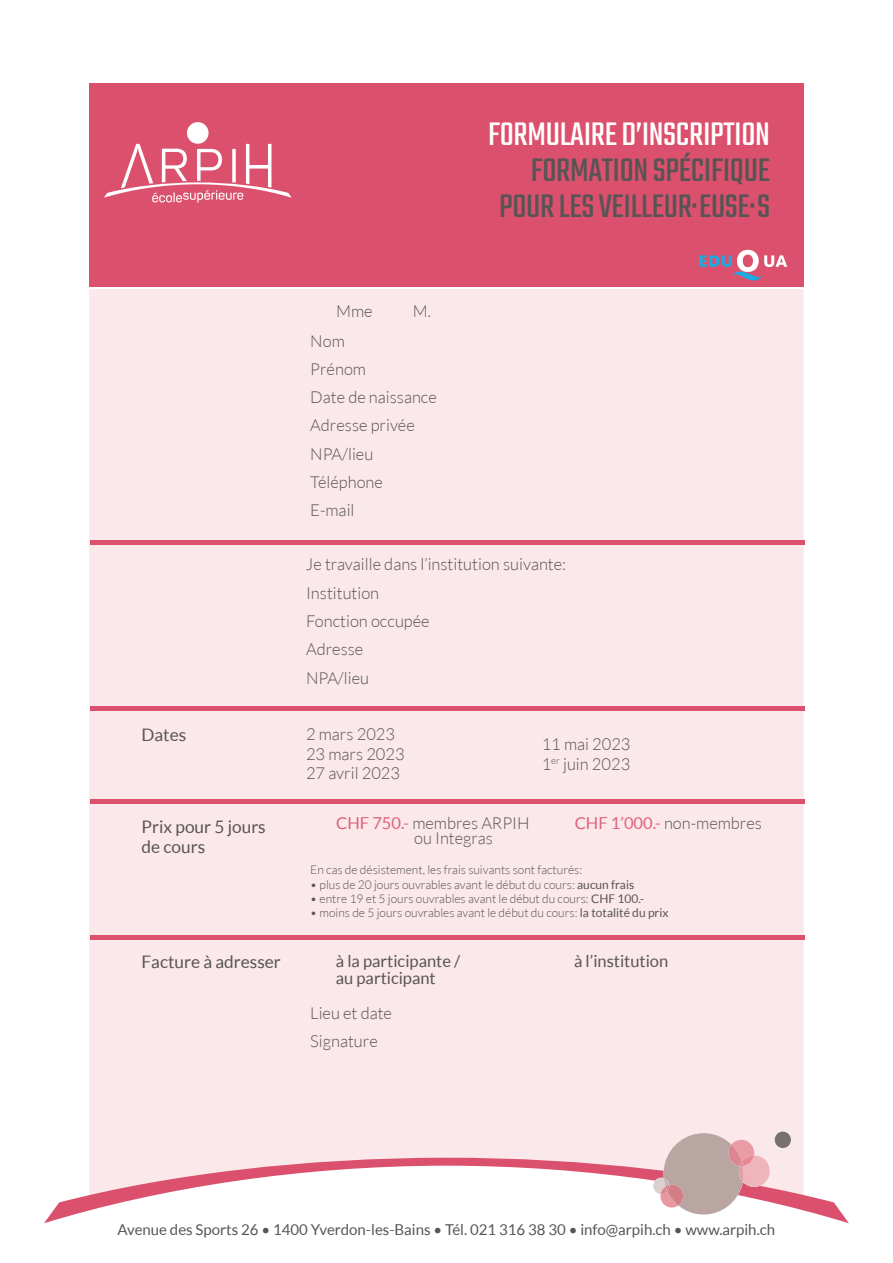
<style>
.page{position:relative;width:893px;height:1263px;background:#fff}
.page>*{position:absolute;margin:0;border:0;box-sizing:border-box;transform-origin:0 0}
.t1{font:36px "Teko";letter-spacing:-.01em;color:#585456}
.t2{font:36px "Teko";letter-spacing:-.01em;color:#fff}
.t3{font:17.25px/20.7px "Lato";color:#585456}
.t4{font:300 16.5px "Lato";color:#585456}
.t5{font:16.5px/16.5px "Lato";color:#585456}
.t6{font:15px "Lato";color:#585456}
.t7{font:300 12px "Lato";color:#585456}
.s1{font-weight:400;color:#df617a}
.s2{font-weight:400}
</style>
<div class="page">
<div style="left:89px;top:289px;width:715px;height:869px;background:#fae8ea"></div>
<svg style="left:44px;top:1158px;width:805px;height:65px"></svg>
<svg style="left:652px;top:1128px;width:140px;height:91px"></svg>
<hr style="left:90px;top:706px;width:714px;height:4px;background:#db516d">
<div style="left:90px;top:799px;width:714px;height:5px;background:#db516d"></div>
<div style="left:90px;top:935px;width:714px;height:5px;background:#db516d"></div>
<hr style="left:90px;top:540px;width:714px;height:4px;background:#db516d">
<div style="left:89px;top:83px;width:715px;height:203px;background:#db516d"></div>
<div style="left:187px;top:122px;width:22px;height:22px;background:#fff;border-radius:50%"></div>
<svg style="left:104px;top:144px;width:187px;height:59px"></svg>
<svg style="left:699px;top:250px;width:88px;height:30px"></svg>
<p class="t4" style="left:336px;top:302px;width:38px">Mme</p>
<p class="t4" style="left:413px;top:302px;width:20px">M.</p>
<p class="t4" style="left:310px;top:332px;width:36px">Nom</p>
<p class="t4" style="left:310px;top:360px;width:57px">Prénom</p>
<p class="t4" style="left:310px;top:388px;width:128px">Date de naissance</p>
<p class="t4" style="left:310px;top:417px;width:106px">Adresse privée</p>
<p class="t4" style="left:310px;top:445px;width:64px">NPA/lieu</p>
<p class="t4" style="left:310px;top:473px;width:74px">Téléphone</p>
<p class="t4" style="left:310px;top:502px;width:46px">E-mail</p>
<p class="t2" style="left:488px;top:113px;width:283px">FORMULAIRE D’INSCRIPTION</p>
<p class="t1" style="left:531px;top:149px;width:241px">FORMATION SPÉCIFIQUE</p>
<p class="t1" style="left:499px;top:185px;width:272px">POUR LES VEILLEUR·EUSE·S</p>
<p class="t4" style="left:306px;top:555px;width:262px">Je travaille dans l’institution suivante:</p>
<p class="t4" style="left:306px;top:584px;width:75px">Institution</p>
<p class="t4" style="left:306px;top:612px;width:125px">Fonction occupée</p>
<p class="t4" style="left:306px;top:640px;width:59px">Adresse</p>
<p class="t4" style="left:306px;top:669px;width:64px">NPA/lieu</p>
<p class="t3" style="left:142px;top:724px;width:46px">Dates</p>
<p class="t4" style="left:306px;top:726px;width:91px">2 mars 2023</p>
<p class="t4" style="left:306px;top:745px;width:100px">23 mars 2023</p>
<p class="t4" style="left:306px;top:765px;width:96px">27 avril 2023</p>
<p class="t4" style="left:542px;top:735px;width:90px">11 mai 2023</p>
<p class="t4" style="left:542px;top:755px;width:90px">1<sup>er</sup> juin 2023</p>
<p class="t3" style="left:142px;top:816px;width:126px">Prix pour 5 jours de cours</p>
<p class="t4" style="left:336px;top:814px;width:195px"><span class="s1">CHF 750.-</span> membres ARPIH</p>
<p class="t4" style="left:414px;top:829px;width:80px">ou Integras</p>
<p class="t4" style="left:575px;top:814px;width:189px"><span class="s1">CHF 1’000.-</span> non-membres</p>
<p class="t7" style="left:310px;top:863px;width:273px">En cas de désistement, les frais suivants sont facturés:</p>
<p class="t7" style="left:310px;top:878px;width:325px">• plus de 20 jours ouvrables avant le début du cours: <span class="s2">aucun frais</span></p>
<p class="t7" style="left:310px;top:892px;width:335px">• entre 19 et 5 jours ouvrables avant le début du cours: <span class="s2">CHF 100.-</span></p>
<p class="t7" style="left:310px;top:907px;width:360px">• moins de 5 jours ouvrables avant le début du cours: <span class="s2">la totalité du prix</span></p>
<p class="t3" style="left:142px;top:951px;width:141px">Facture à adresser</p>
<p class="t5" style="left:336px;top:953px;width:126px">à la participante / au participant</p>
<p class="t5" style="left:574px;top:953px;width:96px">à l’institution</p>
<p class="t4" style="left:310px;top:1004px;width:83px">Lieu et date</p>
<p class="t4" style="left:310px;top:1033px;width:69px">Signature</p>
<p class="t6" style="left:118px;top:1221px;width:659px">Avenue des Sports 26 • 1400 Yverdon-les-Bains • Tél. 021 316 38 30 • info@arpih.ch • www.arpih.ch</p>
</div>
